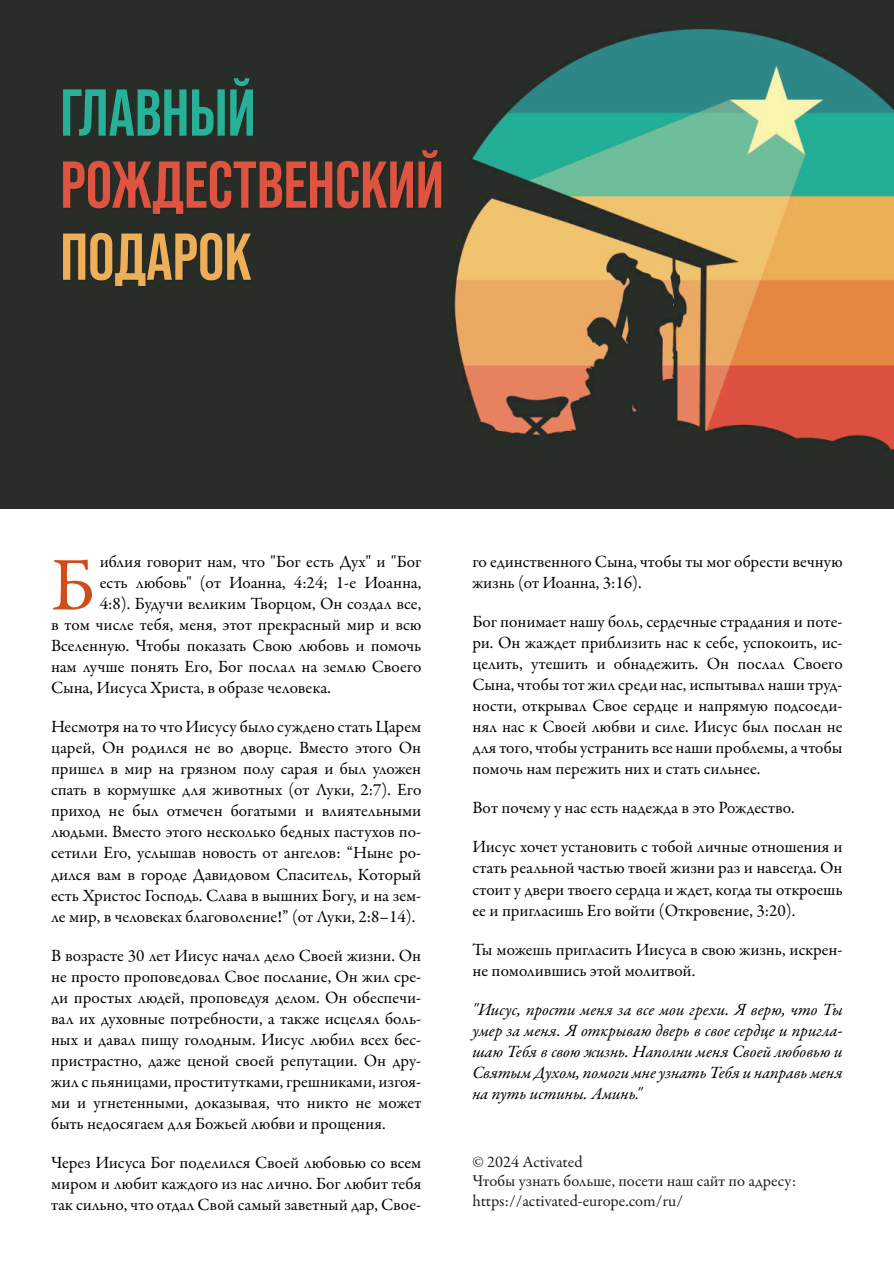
<style>
.page{position:relative;width:894px;height:1264px;background:#fff}
.page>*{position:absolute;margin:0;border:0;box-sizing:border-box;transform-origin:0 0}
.t1{font:76.2px "Garamond Premr Pro";color:#d14d18}
.t2{font:700 66px "Bebas Neue Pro";color:#df5440}
.t3{font:700 66px "Bebas Neue Pro";color:#28b098}
.t4{font:700 66px "Bebas Neue Pro";color:#edaf58}
.t5{font:17.25px "Garamond Premr Pro";color:#000}
.t6{font:italic 17.25px "Garamond Premr Pro";color:#000}
.t7{font:16.5px "Garamond Premr Pro";color:#1d1d1b}
</style>
<div class="page">
<img style="left:0;top:0;width:893px;height:509px">
<div style="left:64px;top:79px;width:379px;height:208px;background:#282d28"></div>
<p class="t3" style="left:60px;top:89px;width:197px">ГЛАВНЫЙ</p>
<p class="t2" style="left:60px;top:161px;width:385px">РОЖДЕСТВЕНСКИЙ</p>
<p class="t4" style="left:60px;top:233px;width:193px">ПОДАРОК</p>
<p class="t1" style="left:51px;top:554px;width:46px">Б</p>
<p class="t5" style="left:100px;top:554px;width:323px">иблия говорит нам, что "Бог есть Дух" и "Бог</p>
<p class="t5" style="left:100px;top:575px;width:323px">есть любовь" (от Иоанна, 4:24; 1-е Иоанна,</p>
<p class="t5" style="left:100px;top:596px;width:323px">4:8). Будучи великим Творцом, Он создал все,</p>
<p class="t5" style="left:51px;top:617px;width:371px">в том числе тебя, меня, этот прекрасный мир и всю</p>
<p class="t5" style="left:51px;top:638px;width:371px">Вселенную. Чтобы показать Свою любовь и помочь</p>
<p class="t5" style="left:51px;top:659px;width:371px">нам лучше понять Его, Бог послал на землю Своего</p>
<p class="t5" style="left:51px;top:680px;width:281px">Сына, Иисуса Христа, в образе человека.</p>
<p class="t5" style="left:51px;top:719px;width:371px">Несмотря на то что Иисусу было суждено стать Царем</p>
<p class="t5" style="left:51px;top:740px;width:371px">царей, Он родился не во дворце. Вместо этого Он</p>
<p class="t5" style="left:51px;top:761px;width:371px">пришел в мир на грязном полу сарая и был уложен</p>
<p class="t5" style="left:51px;top:782px;width:371px">спать в кормушке для животных (от Луки, 2:7). Его</p>
<p class="t5" style="left:51px;top:803px;width:371px">приход не был отмечен богатыми и влиятельными</p>
<p class="t5" style="left:51px;top:824px;width:371px">людьми. Вместо этого несколько бедных пастухов по-</p>
<p class="t5" style="left:51px;top:845px;width:371px">сетили Его, услышав новость от ангелов: “Ныне ро-</p>
<p class="t5" style="left:51px;top:866px;width:371px">дился вам в городе Давидовом Спаситель, Который</p>
<p class="t5" style="left:51px;top:887px;width:371px">есть Христос Господь. Слава в вышних Богу, и на зем-</p>
<p class="t5" style="left:51px;top:908px;width:365px">ле мир, в человеках благоволение!” (от Луки, 2:8–14).</p>
<p class="t5" style="left:51px;top:947px;width:371px">В возрасте 30 лет Иисус начал дело Своей жизни. Он</p>
<p class="t5" style="left:51px;top:968px;width:371px">не просто проповедовал Свое послание, Он жил сре-</p>
<p class="t5" style="left:51px;top:989px;width:371px">ди простых людей, проповедуя делом. Он обеспечи-</p>
<p class="t5" style="left:51px;top:1010px;width:371px">вал их духовные потребности, а также исцелял боль-</p>
<p class="t5" style="left:51px;top:1031px;width:371px">ных и давал пищу голодным. Иисус любил всех бес-</p>
<p class="t5" style="left:51px;top:1052px;width:371px">пристрастно, даже ценой своей репутации. Он дру-</p>
<p class="t5" style="left:51px;top:1073px;width:371px">жил с пьяницами, проститутками, грешниками, изгоя-</p>
<p class="t5" style="left:51px;top:1094px;width:371px">ми и угнетенными, доказывая, что никто не может</p>
<p class="t5" style="left:51px;top:1115px;width:336px">быть недосягаем для Божьей любви и прощения.</p>
<p class="t5" style="left:51px;top:1154px;width:371px">Через Иисуса Бог поделился Своей любовью со всем</p>
<p class="t5" style="left:51px;top:1175px;width:371px">миром и любит каждого из нас лично. Бог любит тебя</p>
<p class="t5" style="left:51px;top:1196px;width:371px">так сильно, что отдал Свой самый заветный дар, Свое-</p>
<p class="t5" style="left:472px;top:554px;width:371px">го единственного Сына, чтобы ты мог обрести вечную</p>
<p class="t5" style="left:472px;top:575px;width:170px">жизнь (от Иоанна, 3:16).</p>
<p class="t5" style="left:472px;top:614px;width:371px">Бог понимает нашу боль, сердечные страдания и поте-</p>
<p class="t5" style="left:472px;top:635px;width:371px">ри. Он жаждет приблизить нас к себе, успокоить, ис-</p>
<p class="t5" style="left:472px;top:656px;width:371px">целить, утешить и обнадежить. Он послал Своего</p>
<p class="t5" style="left:472px;top:677px;width:371px">Сына, чтобы тот жил среди нас, испытывал наши труд-</p>
<p class="t5" style="left:472px;top:698px;width:371px">ности, открывал Свое сердце и напрямую подсоеди-</p>
<p class="t5" style="left:472px;top:719px;width:371px">нял нас к Своей любви и силе. Иисус был послан не</p>
<p class="t5" style="left:472px;top:740px;width:371px">для того, чтобы устранить все наши проблемы, а чтобы</p>
<p class="t5" style="left:472px;top:761px;width:289px">помочь нам пережить них и стать сильнее.</p>
<p class="t5" style="left:472px;top:800px;width:323px">Вот почему у нас есть надежда в это Рождество.</p>
<p class="t5" style="left:472px;top:839px;width:371px">Иисус хочет установить с тобой личные отношения и</p>
<p class="t5" style="left:472px;top:860px;width:371px">стать реальной частью твоей жизни раз и навсегда. Он</p>
<p class="t5" style="left:472px;top:881px;width:371px">стоит у двери твоего сердца и ждет, когда ты откроешь</p>
<p class="t5" style="left:472px;top:902px;width:324px">ее и пригласишь Его войти (Откровение, 3:20).</p>
<p class="t5" style="left:472px;top:941px;width:371px">Ты можешь пригласить Иисуса в свою жизнь, искрен-</p>
<p class="t5" style="left:472px;top:962px;width:224px">не помолившись этой молитвой.</p>
<p class="t6" style="left:472px;top:1001px;width:371px">"Иисус, прости меня за все мои грехи. Я верю, что Ты</p>
<p class="t6" style="left:472px;top:1022px;width:371px">умер за меня. Я открываю дверь в свое сердце и пригла-</p>
<p class="t6" style="left:472px;top:1043px;width:371px">шаю Тебя в свою жизнь. Наполни меня Своей любовью и</p>
<p class="t6" style="left:472px;top:1064px;width:371px">Святым Духом, помоги мне узнать Тебя и направь меня</p>
<p class="t6" style="left:472px;top:1085px;width:171px">на путь истины. Аминь."</p>
<p class="t7" style="left:472px;top:1154px;width:112px">© 2024 Activated</p>
<p class="t7" style="left:472px;top:1173px;width:325px">Чтобы узнать больше, посети наш сайт по адресу:</p>
<p class="t7" style="left:472px;top:1193px;width:212px">https://activated-europe.com/ru/</p>
</div>
